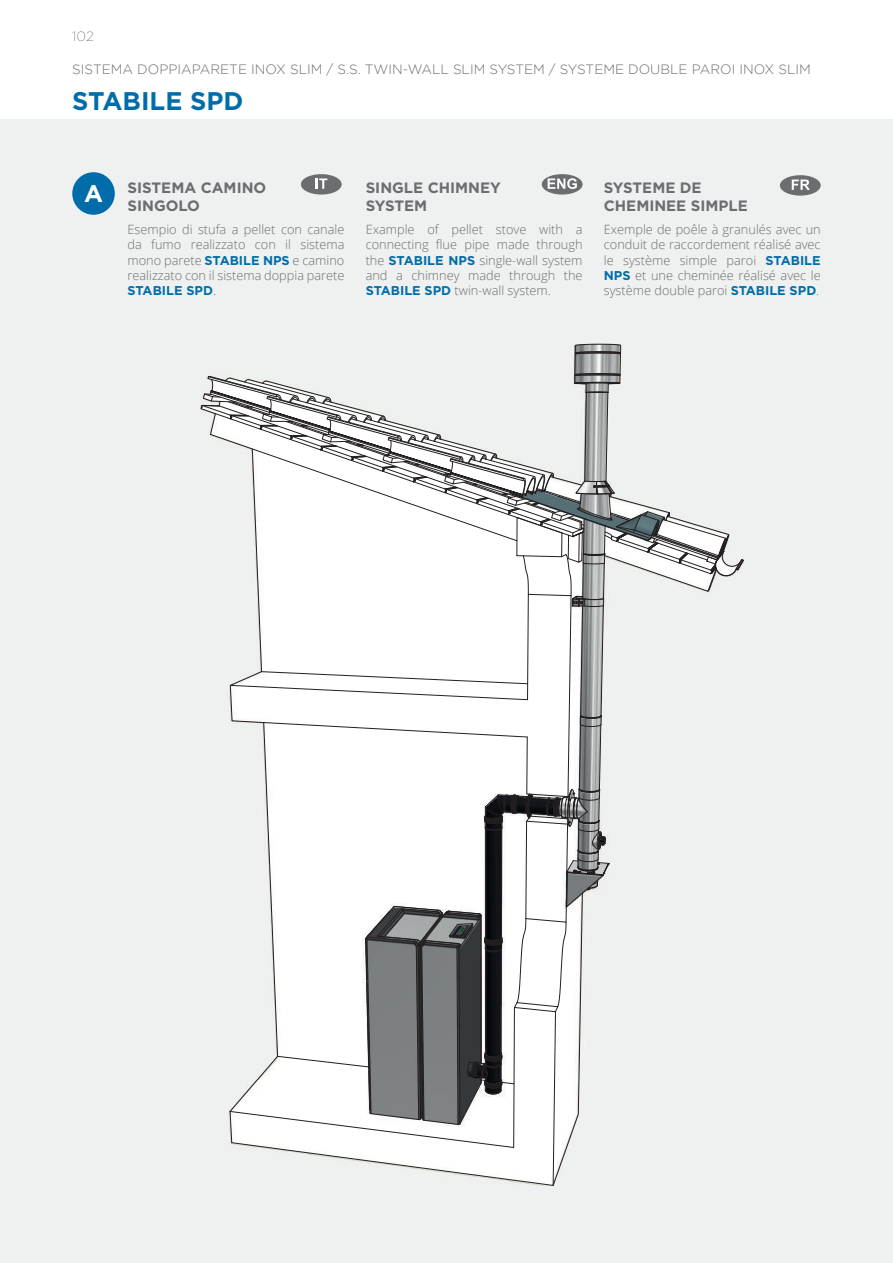
<style>
.page{position:relative;width:893px;height:1263px;background:#fff}
.page>*{position:absolute;margin:0;border:0;box-sizing:border-box;transform-origin:0 0}
.t1{font:700 25.5px "Gotham";color:#006daa}
.t2{font:700 24px "Gotham";color:#fff}
.t3{font:700 15px/18px "Gotham";color:#6c6d70}
.t4{font:300 13.5px "Gotham";color:#6c6d70}
.t5{font:200 13.5px "Gotham";color:#6c6d70}
.t6{font:300 12.75px/15.3px "Open Sans";color:#6c6d70;text-align:justify}
.t7{font:700 12.75px "Gotham";color:#006daa}
.s1{font-family:"Gotham";font-weight:700;color:#006daa}
.s2{font-family:"Open Sans";font-weight:300;color:#6c6d70}
</style>
<div class="page">
<div style="left:0;top:119px;width:893px;height:1144px;background:#eff0f0"></div>
<div style="left:72px;top:172px;width:43px;height:43px;background:#006daa;border-radius:50%"></div>
<div style="left:301px;top:174px;width:41px;height:21px;background:#6c6d70;border-radius:50%"></div>
<svg style="left:316px;top:178px;width:11px;height:11px"></svg>
<div style="left:542px;top:174px;width:41px;height:21px;background:#6c6d70;border-radius:50%"></div>
<svg style="left:548px;top:178px;width:29px;height:11px"></svg>
<div style="left:780px;top:175px;width:41px;height:21px;background:#6c6d70;border-radius:50%"></div>
<svg style="left:792px;top:180px;width:18px;height:10px"></svg>
<svg style="left:201px;top:343px;width:543px;height:843px"></svg>
<p class="t5" style="left:72px;top:27px;width:23px">102</p>
<p class="t4" style="left:72px;top:62px;width:740px">SISTEMA DOPPIAPARETE INOX SLIM / S.S. TWIN-WALL SLIM SYSTEM / SYSTEME DOUBLE PAROI INOX SLIM</p>
<h1 class="t1" style="left:72px;top:84px;width:173px">STABILE SPD</h1>
<h2 class="t2" style="left:84px;top:177px;width:20px">A</h2>
<p class="t3" style="left:128px;top:178px;width:140px">SISTEMA CAMINO<br>SINGOLO</p>
<p class="t6" style="left:128px;top:221px;width:218px">Esempio di stufa a pellet con canale da fumo realizzato con il sistema mono parete <span class="s1">STABILE NPS</span> e camino realizzato con il sistema doppia parete</p>
<p class="t7" style="left:128px;top:282px;width:90px">STABILE SPD<span class="s2">.</span></p>
<p class="t3" style="left:366px;top:178px;width:137px">SINGLE CHIMNEY<br>SYSTEM</p>
<p class="t6" style="left:366px;top:221px;width:218px">Example of pellet stove with a connecting flue pipe made through the <span class="s1">STABILE NPS</span> single-wall system and a chimney made through the <span class="s1">STABILE SPD</span> twin-wall system.</p>
<p class="t3" style="left:604px;top:178px;width:146px">SYSTEME DE<br>CHEMINEE SIMPLE</p>
<p class="t6" style="left:604px;top:221px;width:218px">Exemple de poêle à granulés avec un conduit de raccordement réalisé avec le système simple paroi <span class="s1">STABILE NPS</span> et une cheminée réalisé avec le système double paroi <span class="s1">STABILE SPD</span>.</p>
</div>
